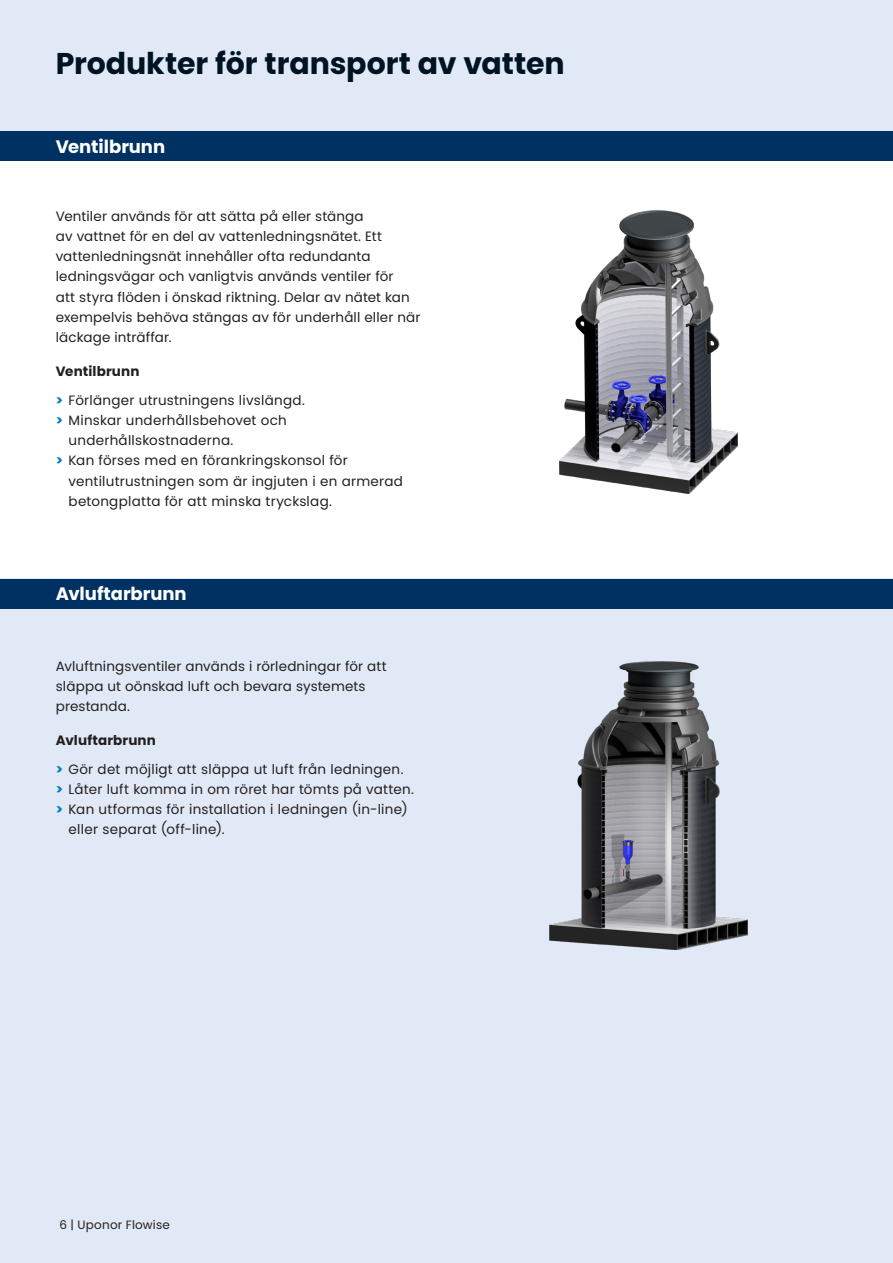
<style>
.page{position:relative;width:893px;height:1263px;background:#fff}
.page>*{position:absolute;margin:0;border:0;box-sizing:border-box;transform-origin:0 0}
.Alaotsikko_2022{font:700 30px "Poppins";letter-spacing:-.005em;color:#001322}
.Valiotsikot_palkit_2023{font:700 18px "Poppins";color:#fff}
.Leipateksti_Body_copy_SV{font:13.5px/20.2px "Poppins";letter-spacing:.01em;color:#231f20}
.Väliotsikot_musta_2022{font:700 13.5px "Poppins";letter-spacing:.01em;color:#231f20}
.t1{font:12px "Poppins";letter-spacing:.015em;color:#231f20}
.s1{font-weight:700;color:#007ac2}
</style>
<div class="page">
<div style="left:0;top:579px;width:893px;height:684px;background:#e1e9f6"></div>
<div style="left:0;top:0;width:893px;height:132px;background:#e1e9f6"></div>
<img style="left:559px;top:210px;width:179px;height:284px">
<div style="left:0;top:132px;width:893px;height:29px;background:#003163"></div>
<div style="left:0;top:579px;width:893px;height:29px;background:#003163"></div>
<img style="left:550px;top:661px;width:198px;height:288px">
<p class="Alaotsikko_2022" style="left:56px;top:46px;width:510px">Produkter för transport av vatten</p>
<p class="Valiotsikot_palkit_2023" style="left:56px;top:136px;width:111px">Ventilbrunn</p>
<p class="Leipateksti_Body_copy_SV" style="left:56px;top:206px;width:366px">Ventiler används för att sätta på eller stänga<br>av vattnet för en del av vattenledningsnätet. Ett vattenledningsnät innehåller ofta redundanta ledningsvägar och vanligtvis används ventiler för<br>att styra flöden i önskad riktning. Delar av nätet kan exempelvis behöva stängas av för underhåll eller när läckage inträffar.</p>
<p class="Väliotsikot_musta_2022" style="left:56px;top:363px;width:85px">Ventilbrunn</p>
<p class="Leipateksti_Body_copy_SV" style="left:56px;top:390px;width:251px"><span class="s1">&gt;</span> Förlänger utrustningens livslängd.</p>
<p class="Leipateksti_Body_copy_SV" style="left:69px;top:410px;width:220px;text-indent:-13px"><span class="s1">&gt;</span> Minskar underhållsbehovet och underhållskostnaderna.</p>
<p class="Leipateksti_Body_copy_SV" style="left:69px;top:451px;width:336px;text-indent:-13px"><span class="s1">&gt;</span> Kan förses med en förankringskonsol för ventilutrustningen som är ingjuten i en armerad betongplatta för att minska tryckslag.</p>
<p class="Valiotsikot_palkit_2023" style="left:56px;top:583px;width:132px">Avluftarbrunn</p>
<p class="Leipateksti_Body_copy_SV" style="left:56px;top:656px;width:332px">Avluftningsventiler används i rörledningar för att släppa ut oönskad luft och bevara systemets prestanda.</p>
<p class="Väliotsikot_musta_2022" style="left:56px;top:732px;width:102px">Avluftarbrunn</p>
<p class="Leipateksti_Body_copy_SV" style="left:56px;top:759px;width:349px"><span class="s1">&gt;</span> Gör det möjligt att släppa ut luft från ledningen.</p>
<p class="Leipateksti_Body_copy_SV" style="left:56px;top:779px;width:360px"><span class="s1">&gt;</span> Låter luft komma in om röret har tömts på vatten.</p>
<p class="Leipateksti_Body_copy_SV" style="left:69px;top:799px;width:341px;text-indent:-13px"><span class="s1">&gt;</span> Kan utformas för installation i ledningen (in-line) eller separat (off-line).</p>
<p class="t1" style="left:59px;top:1218px;width:112px">6 | Uponor Flowise</p>
</div>
